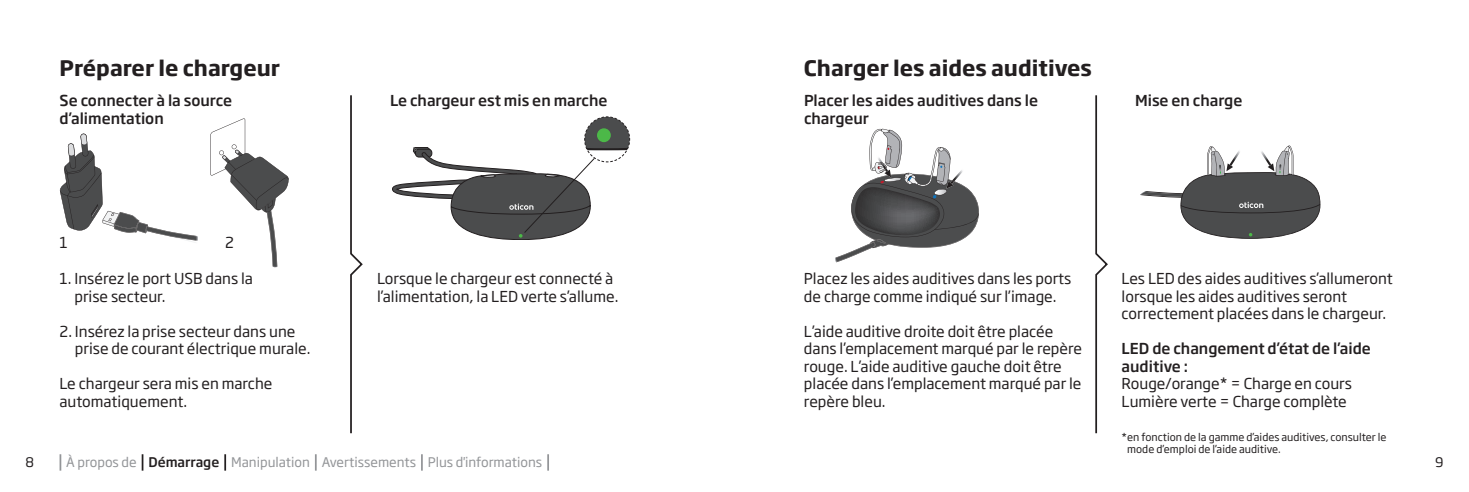
<style>
.page{position:relative;width:1469px;height:492px;background:#fff}
.page>*{position:absolute;margin:0;border:0;box-sizing:border-box;transform-origin:0 0}
.t1{font:700 21px "Soho Gothic Pro";color:#231f20}
.t2{font:14.88px/17.5px "Soho Gothic Pro";color:#231f20}
.t3{font:500 14.88px/17.5px "Soho Gothic Pro";color:#231f20}
.t4{font:13.12px "Soho Gothic Pro";color:#939598}
.t5{font:13.12px "Soho Gothic Pro";color:#231f20}
.t6{font:10.5px/12.2px "Soho Gothic Pro";color:#231f20}
.s1{font-weight:500;color:#231f20}
</style>
<div class="page">
<svg style="left:60px;top:118px;width:228px;height:150px"></svg>
<svg style="left:392px;top:116px;width:238px;height:123px"></svg>
<svg style="left:1095px;top:95px;width:13px;height:339px"></svg>
<svg style="left:350px;top:95px;width:13px;height:339px"></svg>
<svg style="left:1140px;top:145px;width:181px;height:93px"></svg>
<svg style="left:835px;top:129px;width:144px;height:134px"></svg>
<svg style="left:60px;top:454px;width:1px;height:16px"></svg>
<svg style="left:142px;top:454px;width:1px;height:16px"></svg>
<svg style="left:224px;top:454px;width:2px;height:16px"></svg>
<svg style="left:315px;top:454px;width:2px;height:16px"></svg>
<svg style="left:421px;top:454px;width:2px;height:16px"></svg>
<svg style="left:547px;top:454px;width:2px;height:16px"></svg>
<h1 class="t1" style="left:60px;top:52px;width:222px">Préparer le chargeur</h1>
<p class="t3" style="left:60px;top:91px;width:174px">Se connecter à la source d’alimentation</p>
<p class="t3" style="left:390px;top:91px;width:219px">Le chargeur est mis en marche</p>
<p class="t2" style="left:60px;top:233px;width:10px">1</p>
<p class="t2" style="left:225px;top:233px;width:10px">2</p>
<p class="t2" style="left:74px;top:269px;width:180px;text-indent:-15px">1. Insérez le port USB dans la prise secteur.</p>
<p class="t2" style="left:75px;top:321px;width:237px;text-indent:-15px">2. Insérez la prise secteur dans une prise de courant électrique murale.</p>
<p class="t2" style="left:60px;top:374px;width:214px">Le chargeur sera mis en marche automatiquement.</p>
<p class="t2" style="left:377px;top:269px;width:243px">Lorsque le chargeur est connecté à l’alimentation, la LED verte s’allume.</p>
<h1 class="t1" style="left:804px;top:52px;width:289px">Charger les aides auditives</h1>
<p class="t3" style="left:804px;top:91px;width:235px">Placer les aides auditives dans le chargeur</p>
<p class="t3" style="left:1135px;top:91px;width:109px">Mise en charge</p>
<p class="t2" style="left:804px;top:269px;width:269px">Placez les aides auditives dans les ports de charge comme indiqué sur l’image.</p>
<p class="t2" style="left:804px;top:321px;width:280px">L’aide auditive droite doit être placée dans l’emplacement marqué par le repère rouge. L’aide auditive gauche doit être placée dans l’emplacement marqué par le repère bleu.</p>
<p class="t2" style="left:1121px;top:269px;width:273px">Les LED des aides auditives s’allumeront lorsque les aides auditives seront correctement placées dans le chargeur.</p>
<p class="t3" style="left:1121px;top:339px;width:251px">LED de changement d’état de l’aide auditive :</p>
<p class="t2" style="left:1121px;top:374px;width:232px">Rouge/orange* = Charge en cours<br>Lumière verte = Charge complète</p>
<p class="t6" style="left:1127px;top:429px;width:261px;text-indent:-6px">*en fonction de la gamme d’aides auditives, consulter le mode d’emploi de l’aide auditive.</p>
<p class="t5" style="left:25px;top:451px;width:10px">8</p>
<p class="t4" style="left:66px;top:451px;width:477px">À propos de <span class="s1">Démarrage</span> Manipulation Avertissements Plus d'informations</p>
<p class="t5" style="left:1434px;top:451px;width:10px">9</p>
</div>
